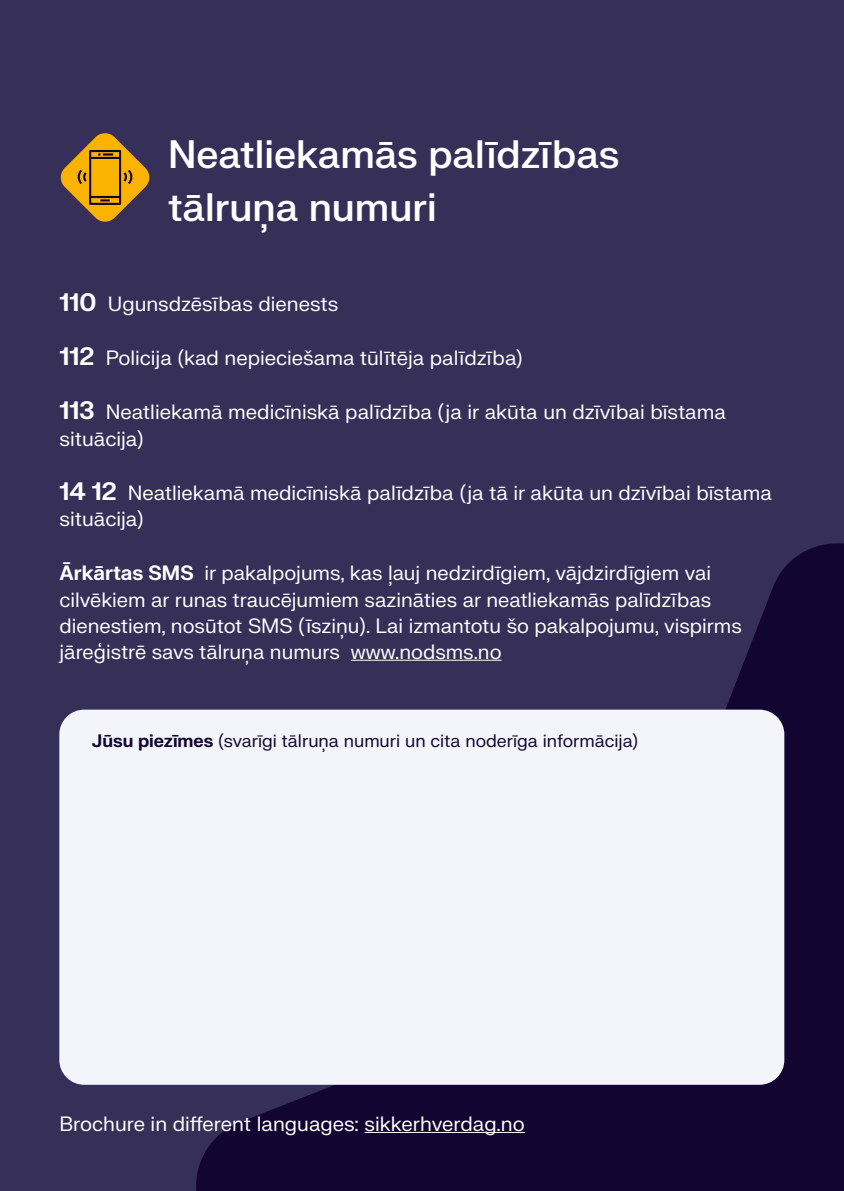
<style>
.page{position:relative;width:844px;height:1191px;background:#fff}
.page>*{position:absolute;margin:0;border:0;box-sizing:border-box;transform-origin:0 0}
.t1{font:500 38.5px/52.5px "FK Grotesk Neue";color:#fff}
.Body_copy{font:20.12px/26.2px "FK Grotesk Neue";color:#fff}
.Small_text{font:17.5px "FK Grotesk Neue";color:#120531}
.s1{font-weight:700;font-size:24.5px}
.s2{font-weight:700}
</style>
<div class="page">
<div style="left:0;top:0;width:843px;height:1191px;background:#362f58"></div>
<svg style="left:196px;top:543px;width:647px;height:648px;fill:#120531"></svg>
<hr style="left:364px;top:1132px;width:160px;height:1px;background:#fff">
<hr style="left:351px;top:660px;width:150px;height:1px;background:#fff">
<div style="left:59px;top:709px;width:725px;height:375px;background:#f4f4fb;border-radius:25px"></div>
<svg style="left:60px;top:133px;width:90px;height:89px"></svg>
<h2 class="t1" style="left:168px;top:127px;width:453px">Neatliekamās palīdzības tālruņa numuri</h2>
<p class="Body_copy" style="left:60px;top:290px;width:280px"><span class="s1">110</span> Ugunsdzēsības dienests</p>
<p class="Body_copy" style="left:60px;top:344px;width:465px"><span class="s1">112</span> Policija (kad nepieciešama tūlītēja palīdzība)</p>
<p class="Body_copy" style="left:60px;top:398px;width:667px"><span class="s1">113</span> Neatliekamā medicīniskā palīdzība (ja ir akūta un dzīvībai bīstama situācija)</p>
<p class="Body_copy" style="left:60px;top:479px;width:713px"><span class="s1">14 12</span> Neatliekamā medicīniskā palīdzība (ja tā ir akūta un dzīvībai bīstama situācija)</p>
<p class="Body_copy" style="left:60px;top:559px;width:683px"><span class="s2">Ārkārtas SMS</span> ir pakalpojums, kas ļauj nedzirdīgiem, vājdzirdīgiem vai cilvēkiem ar runas traucējumiem sazināties ar neatliekamās palīdzības dienestiem, nosūtot SMS (īsziņu). Lai izmantotu šo pakalpojumu, vispirms jāreģistrē savs tālruņa numurs www.nodsms.no</p>
<p class="Small_text" style="left:92px;top:728px;width:548px"><span class="s2">Jūsu piezīmes</span> (svarīgi tālruņa numuri un cita noderīga informācija)</p>
<p class="Body_copy" style="left:60px;top:1110px;width:466px">Brochure in different languages: sikkerhverdag.no</p>
</div>
